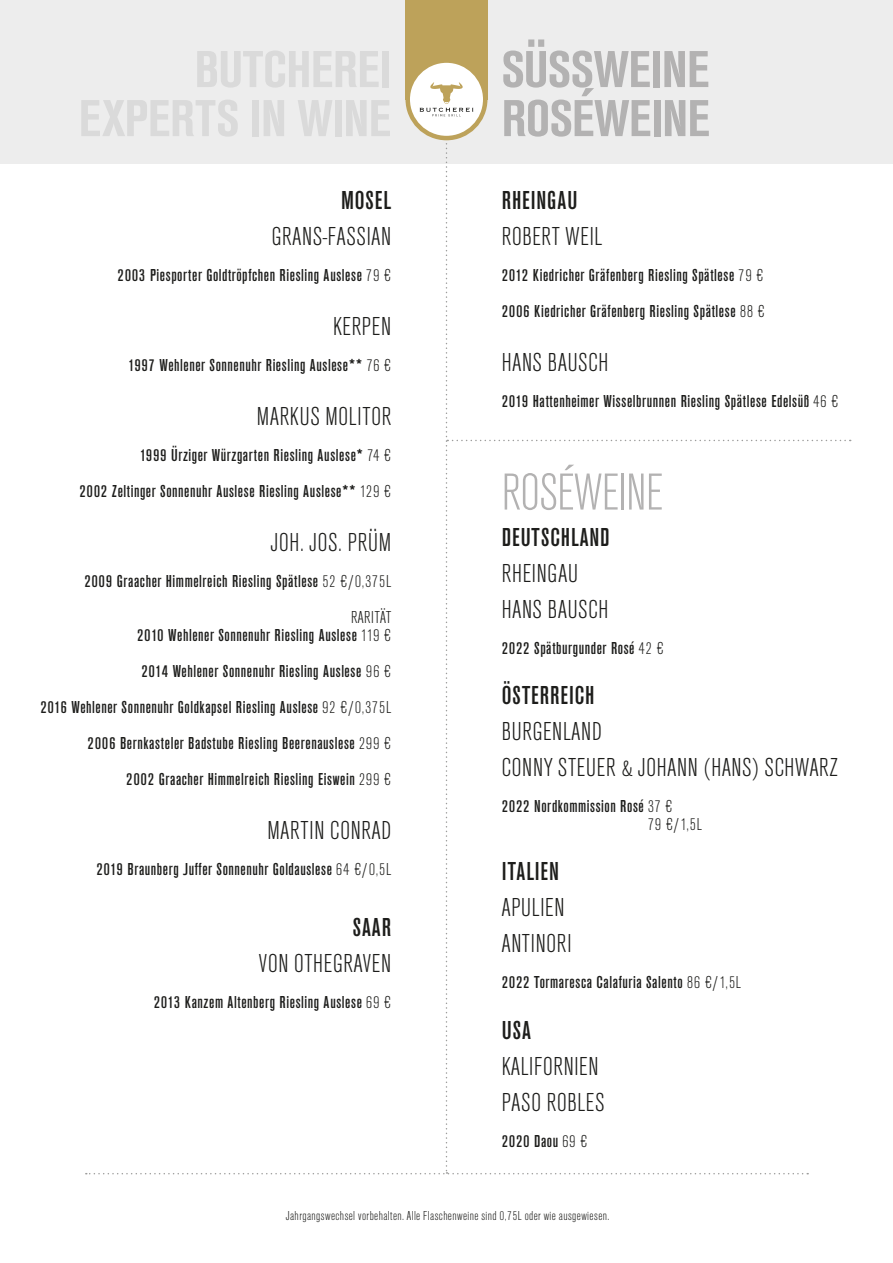
<style>
.page{position:relative;width:893px;height:1263px;background:#fff}
.page>*{position:absolute;margin:0;border:0;box-sizing:border-box;transform-origin:0 0}
.t1{font:700 54px/49.1px "Ancona Pro Cd";letter-spacing:-.005em;color:#b3b2b2}
.t2{font:300 54px "Ancona Pro Cd";letter-spacing:-.005em;color:#b3b2b2}
.t3{font:300 27px/36px "Ancona Pro Cd";letter-spacing:.03em;color:#1d1d1b}
.t4{font:27px "Ancona Pro Cd";letter-spacing:.03em;color:#1d1d1b}
.t5{font:18px/36px "Ancona Pro Cd";letter-spacing:.03em;color:#1d1d1b;text-align:right}
.t6{font:300 13.5px "Ancona Pro Cd";letter-spacing:.03em;color:#1d1d1b}
.s1{font-weight:300}
</style>
<div class="page">
<div style="left:0;top:0;width:893px;height:164px;background:#ededed"></div>
<div style="left:405px;top:0;width:82px;height:99px;background:#bda25a"></div>
<svg style="left:408px;top:61px;width:77px;height:77px;background:#f6f3ea"></svg>
<div style="left:405px;top:58px;width:82px;height:82px;border:4px solid #bda25a;border-radius:50%"></div>
<svg style="left:420px;top:82px;width:53px;height:34px;background:#ece9df"></svg>
<h2 class="t4" style="left:341px;top:182px;width:52px">MOSEL</h2>
<h2 class="t3" style="left:272px;top:217px;width:121px">GRANS-FASSIAN</h2>
<p class="t5" style="left:118px;top:256px;width:275px">2003 Piesporter Goldtröpfchen Riesling Auslese <span class="s1">79 €</span></p>
<h2 class="t3" style="left:333px;top:307px;width:60px">KERPEN</h2>
<p class="t5" style="left:128px;top:346px;width:265px">1997 Wehlener Sonnenuhr Riesling Auslese** <span class="s1">76 €</span></p>
<h2 class="t3" style="left:257px;top:397px;width:136px">MARKUS MOLITOR</h2>
<p class="t5" style="left:79px;top:436px;width:313px">1999 Ürziger Würzgarten Riesling Auslese* <span class="s1">74 €<br></span>2002 Zeltinger Sonnenuhr Auslese Riesling Auslese** <span class="s1">129 €</span></p>
<h2 class="t3" style="left:271px;top:523px;width:121px">JOH. JOS. PRÜM</h2>
<p class="t5" style="left:84px;top:562px;width:308px">2009 Graacher Himmelreich Riesling Spätlese <span class="s1">52 €/0,375L<br>RARITÄT</span></p>
<p class="t5" style="left:40px;top:616px;width:352px">2010 Wehlener Sonnenuhr Riesling Auslese <span class="s1">119 €<br></span>2014 Wehlener Sonnenuhr Riesling Auslese <span class="s1">96 €<br></span>2016 Wehlener Sonnenuhr Goldkapsel Riesling Auslese <span class="s1">92 €/0,375L </span>2006 Bernkasteler Badstube Riesling Beerenauslese <span class="s1">299 €<br></span>2002 Graacher Himmelreich Riesling Eiswein <span class="s1">299 €</span></p>
<h2 class="t3" style="left:267px;top:811px;width:125px">MARTIN CONRAD</h2>
<p class="t5" style="left:96px;top:850px;width:296px">2019 Braunberg Juffer Sonnenuhr Goldauslese <span class="s1">64 €/0,5L</span></p>
<h2 class="t4" style="left:353px;top:908px;width:40px">SAAR</h2>
<h2 class="t3" style="left:259px;top:944px;width:134px">VON OTHEGRAVEN</h2>
<p class="t5" style="left:154px;top:983px;width:239px">2013 Kanzem Altenberg Riesling Auslese <span class="s1">69 €</span></p>
<h1 class="t1" style="left:502px;top:40px;width:210px">SÜSSWEINE<br>ROSÉWEINE</h1>
<h2 class="t4" style="left:502px;top:182px;width:77px">RHEINGAU</h2>
<h2 class="t3" style="left:502px;top:217px;width:102px">ROBERT WEIL</h2>
<p class="t5" style="left:502px;top:256px;width:265px;text-align:left">2012 Kiedricher Gräfenberg Riesling Spätlese <span class="s1">79 €<br></span>2006 Kiedricher Gräfenberg Riesling Spätlese <span class="s1">88 €</span></p>
<h2 class="t3" style="left:502px;top:343px;width:108px">HANS BAUSCH</h2>
<p class="t5" style="left:502px;top:382px;width:338px">2019 Hattenheimer Wisselbrunnen Riesling Spätlese Edelsüß <span class="s1">46 €</span></p>
<h1 class="t2" style="left:502px;top:455px;width:163px">ROSÉWEINE</h1>
<h2 class="t4" style="left:502px;top:518px;width:109px">DEUTSCHLAND</h2>
<h2 class="t3" style="left:502px;top:553px;width:108px">RHEINGAU<br>HANS BAUSCH</h2>
<p class="t5" style="left:502px;top:629px;width:163px">2022 Spätburgunder Rosé <span class="s1">42 €</span></p>
<h2 class="t4" style="left:502px;top:676px;width:94px">ÖSTERREICH</h2>
<h2 class="t3" style="left:502px;top:712px;width:338px">BURGENLAND<br>CONNY STEUER &amp; JOHANN (HANS) SCHWARZ</h2>
<p class="t5" style="left:648px;top:796px;width:56px;line-height:18px;text-align:left;text-indent:-146px">2022 Nordkommission Rosé <span class="s1">37 €<br>79 €/1,5L</span></p>
<h2 class="t4" style="left:502px;top:853px;width:59px">ITALIEN</h2>
<h2 class="t3" style="left:502px;top:888px;width:71px">APULIEN<br>ANTINORI</h2>
<p class="t5" style="left:502px;top:963px;width:241px">2022 Tormaresca Calafuria Salento <span class="s1">86 €/1,5L</span></p>
<h2 class="t4" style="left:502px;top:1011px;width:31px">USA</h2>
<h2 class="t3" style="left:502px;top:1046px;width:104px">KALIFORNIEN<br>PASO ROBLES</h2>
<p class="t5" style="left:502px;top:1122px;width:87px">2020 Daou <span class="s1">69 €</span></p>
<p class="t6" style="left:286px;top:1207px;width:325px">Jahrgangswechsel vorbehalten. Alle Flaschenweine sind 0,75L oder wie ausgewiesen.</p>
</div>
